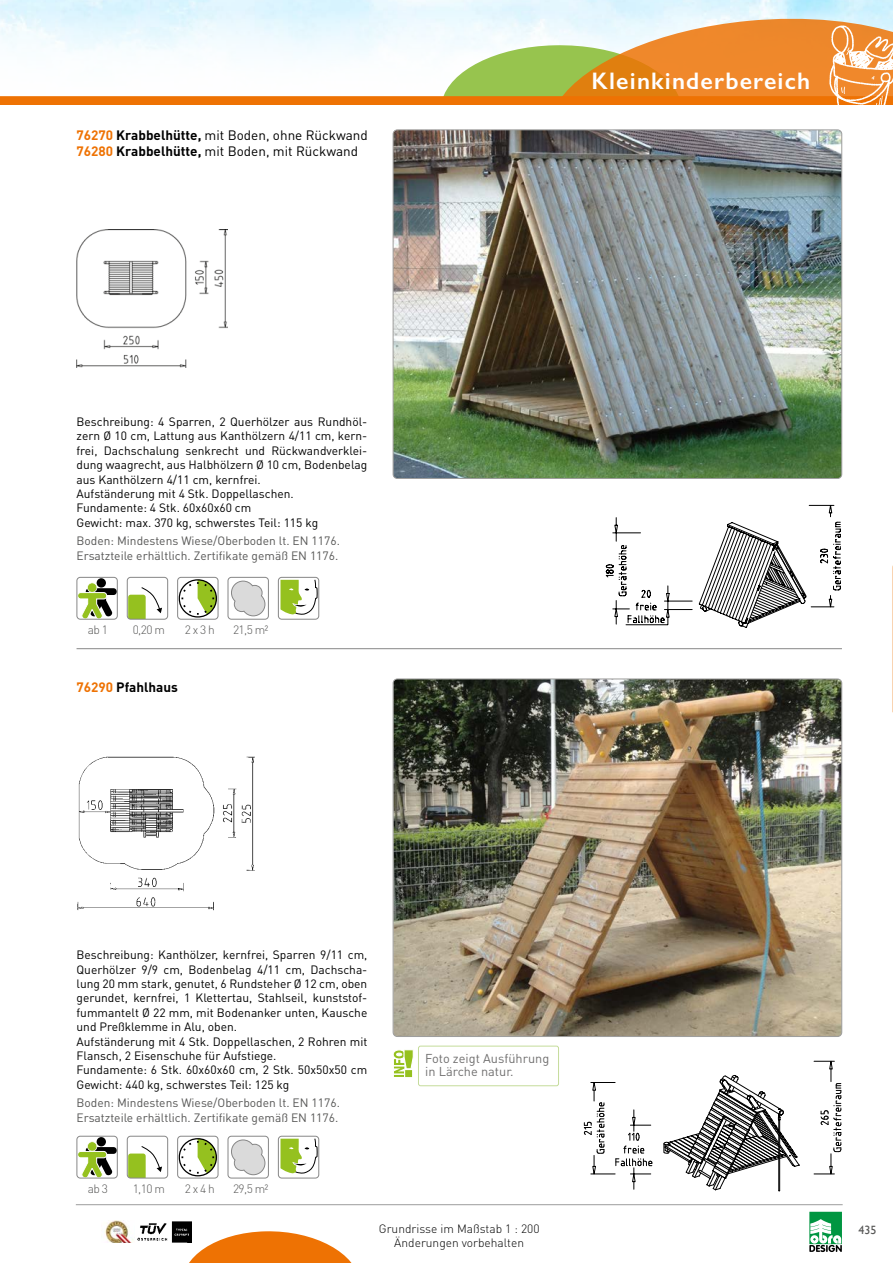
<style>
.page{position:relative;width:893px;height:1263px;background:#fff}
.page>*{position:absolute;margin:0;border:0;box-sizing:border-box;transform-origin:0 0}
.t1{font:600 24px "Gill Sans";letter-spacing:.05em;color:#fff}
.t2{font:13.5px/16.2px "DIN Pro";color:#000}
.t3{font:700 13.5px "DIN Pro";color:#000}
.t4{font:12.75px/13.5px "DIN Pro";color:#706f6f}
.t5{font:12px/14.4px "DIN Pro";color:#000}
.t6{font:12px/14.4px "DIN Pro";color:#575756}
.t7{font:300 12px/14.4px "DIN Pro";color:#000;text-align:center}
.t8{font:300 12px "DIN Pro";letter-spacing:-.05em;color:#575756}
.t9{font:12px "Gill Sans";color:#575756}
.s1{font-weight:700;color:#ee7203}
.s2{font-weight:700}
.s3{color:#ee7203}
</style>
<div class="page">
<img style="left:138px;top:1221px;width:53px;height:21px">
<img style="left:104px;top:1221px;width:30px;height:22px">
<hr style="left:76px;top:1204px;width:767px;height:1px;background:#9d9d9c">
<img style="left:393px;top:130px;width:449px;height:348px">
<div style="left:393px;top:130px;width:449px;height:349px;border:1px solid #9d9d9c;border-radius:4px"></div>
<hr style="left:77px;top:648px;width:765px;height:1px;background:#878787">
<img style="left:393px;top:679px;width:449px;height:357px">
<div style="left:97px;top:578px;width:9px;height:9px;background:#000;border-radius:50%"></div>
<svg style="left:77px;top:582px;width:40px;height:37px"></svg>
<div style="left:77px;top:577px;width:41px;height:42px;border:1px solid #878787;border-radius:3px"></div>
<svg style="left:128px;top:587px;width:34px;height:32px"></svg>
<div style="left:127px;top:577px;width:41px;height:42px;border:1px solid #878787;border-radius:3px"></div>
<svg style="left:179px;top:579px;width:37px;height:38px"></svg>
<div style="left:177px;top:577px;width:41px;height:42px;border:1px solid #878787;border-radius:3px"></div>
<svg style="left:231px;top:580px;width:35px;height:37px"></svg>
<div style="left:228px;top:577px;width:41px;height:42px;border:1px solid #878787;border-radius:3px"></div>
<svg style="left:280px;top:579px;width:37px;height:36px"></svg>
<div style="left:278px;top:577px;width:41px;height:42px;border:1px solid #878787;border-radius:3px"></div>
<div style="left:97px;top:1137px;width:9px;height:9px;background:#000;border-radius:50%"></div>
<svg style="left:77px;top:1141px;width:40px;height:37px"></svg>
<div style="left:77px;top:1136px;width:41px;height:42px;border:1px solid #878787;border-radius:3px"></div>
<svg style="left:128px;top:1146px;width:34px;height:32px"></svg>
<div style="left:127px;top:1136px;width:41px;height:42px;border:1px solid #878787;border-radius:3px"></div>
<svg style="left:179px;top:1138px;width:37px;height:38px"></svg>
<div style="left:177px;top:1136px;width:41px;height:42px;border:1px solid #878787;border-radius:3px"></div>
<svg style="left:231px;top:1139px;width:35px;height:36px"></svg>
<div style="left:228px;top:1136px;width:41px;height:42px;border:1px solid #878787;border-radius:3px"></div>
<svg style="left:280px;top:1138px;width:37px;height:36px"></svg>
<div style="left:278px;top:1136px;width:41px;height:42px;border:1px solid #878787;border-radius:3px"></div>
<img style="left:77px;top:229px;width:150px;height:139px">
<img style="left:77px;top:756px;width:178px;height:155px">
<svg style="left:606px;top:504px;width:235px;height:124px"></svg>
<div style="left:418px;top:1046px;width:141px;height:40px;border:1px solid #c5dc9b;border-radius:2px"></div>
<svg style="left:393px;top:1050px;width:21px;height:28px"></svg>
<svg style="left:663px;top:1075px;width:137px;height:116px"></svg>
<svg style="left:814px;top:1060px;width:28px;height:115px"></svg>
<svg style="left:584px;top:1082px;width:69px;height:107px"></svg>
<img style="left:0;top:0;width:893px;height:97px">
<div style="left:0;top:97px;width:893px;height:8px;background:#ee7203"></div>
<svg style="left:442px;top:10px;width:451px;height:95px"></svg>
<svg style="left:892px;top:565px;width:1px;height:147px"></svg>
<svg style="left:809px;top:1212px;width:33px;height:40px"></svg>
<svg style="left:179px;top:1230px;width:173px;height:33px"></svg>
<p class="t2" style="left:77px;top:126px;width:293px"><span class="s1">76270</span> <span class="s2">Krabbelhütte,</span> mit Boden, ohne Rückwand<br><span class="s1">76280</span> <span class="s2">Krabbelhütte,</span> mit Boden, mit Rückwand</p>
<h1 class="t1" style="left:592px;top:66px;width:220px">Kleinkinderbereich</h1>
<p class="t5" style="left:77px;top:414px;width:292px">Beschreibung: 4 Sparren, 2 Querhölzer aus Rundhöl&shy;zern Ø 10 cm, Lattung aus Kanthölzern 4/11 cm, kern&shy;frei, Dachschalung senkrecht und Rückwandverklei&shy;dung waagrecht, aus Halbhölzern Ø 10 cm, Bodenbelag aus Kanthölzern 4/11 cm, kernfrei.<br>Aufständerung mit 4 Stk. Doppellaschen.<br>Fundamente: 4 Stk. 60x60x60 cm<br>Gewicht: max. 370 kg, schwerstes Teil: 115 kg</p>
<p class="t6" style="left:77px;top:533px;width:265px">Boden: Mindestens Wiese/Oberboden lt. EN 1176.<br>Ersatzteile erhältlich. Zertifikate gemäß EN 1176.</p>
<p class="t8" style="left:88px;top:621px;width:22px">ab 1</p>
<p class="t8" style="left:133px;top:621px;width:34px">0,20 m</p>
<p class="t8" style="left:185px;top:621px;width:32px">2 x 3 h</p>
<p class="t8" style="left:233px;top:621px;width:37px">21,5 m²</p>
<p class="t3" style="left:77px;top:678px;width:103px"><span class="s3">76290</span> Pfahlhaus</p>
<p class="t5" style="left:77px;top:947px;width:292px">Beschreibung: Kanthölzer, kernfrei, Sparren 9/11 cm, Querhölzer 9/9 cm, Bodenbelag 4/11 cm, Dachscha&shy;lung 20 mm stark, genutet, 6 Rundsteher Ø 12 cm, oben gerundet, kernfrei, 1 Klettertau, Stahlseil, kunststof&shy;fummantelt Ø 22 mm, mit Bodenanker unten, Kausche und Preßklemme in Alu, oben.<br>Aufständerung mit 4 Stk. Doppellaschen, 2 Rohren mit Flansch, 2 Eisenschuhe für Aufstiege.<br>Fundamente: 6 Stk. 60x60x60 cm, 2 Stk. 50x50x50 cm Gewicht: 440 kg, schwerstes Teil: 125 kg</p>
<p class="t6" style="left:77px;top:1095px;width:265px">Boden: Mindestens Wiese/Oberboden lt. EN 1176.<br>Ersatzteile erhältlich. Zertifikate gemäß EN 1176.</p>
<p class="t4" style="left:425px;top:1051px;width:126px">Foto zeigt Ausführung in Lärche natur.</p>
<p class="t8" style="left:88px;top:1180px;width:22px">ab 3</p>
<p class="t8" style="left:133px;top:1180px;width:34px">1,10 m</p>
<p class="t8" style="left:185px;top:1180px;width:32px">2 x 4 h</p>
<p class="t8" style="left:233px;top:1180px;width:37px">29,5 m²</p>
<p class="t7" style="left:379px;top:1220px;width:162px">Grundrisse im Maßstab 1 : 200<br>Änderungen vorbehalten</p>
<p class="t9" style="left:858px;top:1222px;width:19px">435</p>
</div>
